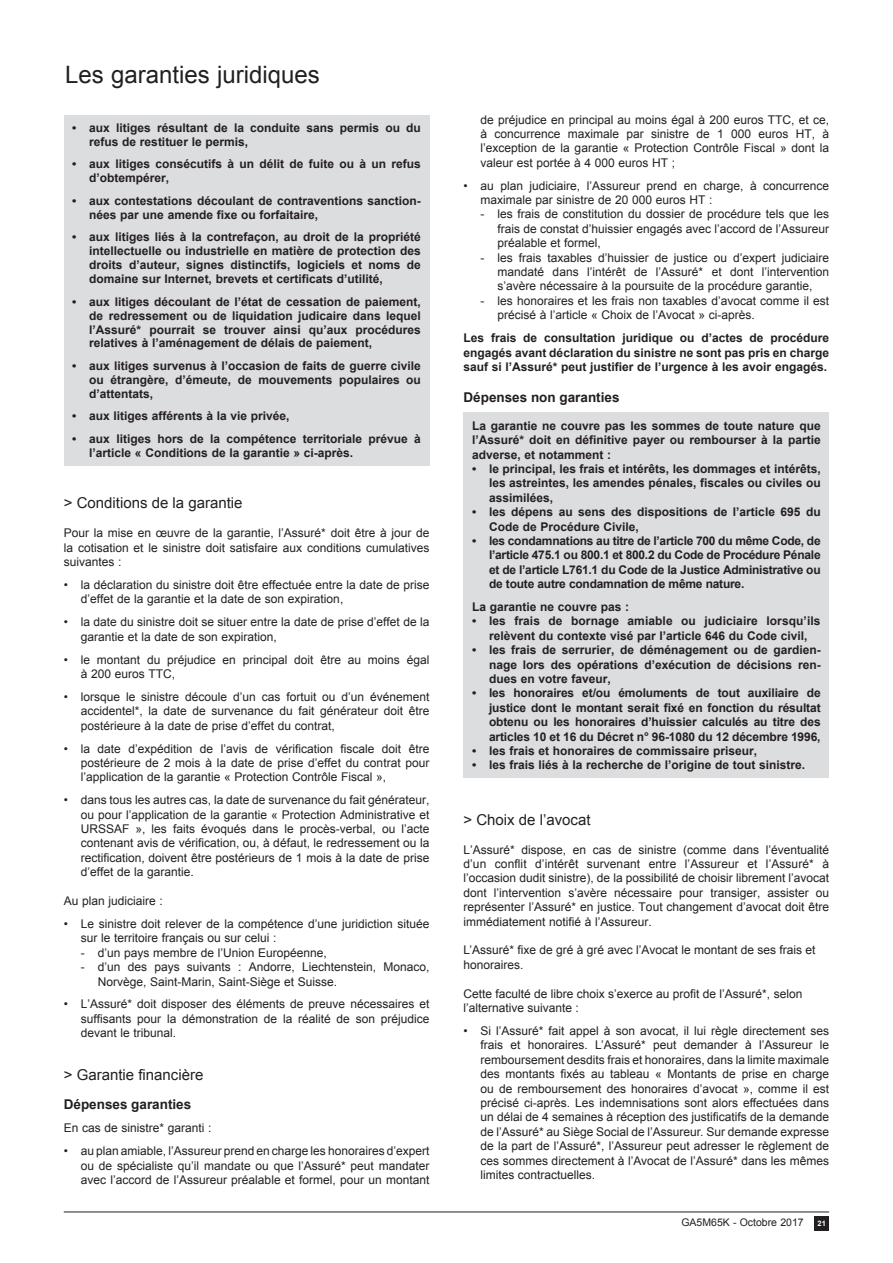
<style>
.page{position:relative;width:893px;height:1263px;background:#fff}
.page>*{position:absolute;margin:0;border:0;box-sizing:border-box;transform-origin:0 0}
.AF_Titre_général{font:24px "Arial";color:#231f20}
.AF___sous_titre_text{font:15px "Arial";color:#231f20}
.AF_sous-sous-titre{font:700 13.5px "Arial";color:#231f20}
.AF_texte_générale__2{font:700 12px/14.4px "Arial";color:#231f20;text-align:justify}
.AF_texte_générale{font:12px/14.4px "Arial";color:#231f20;text-align:justify}
.AF_texte_générale__2-2{font:12px/14.4px "Arial";color:#231f20;text-align:justify}
.t1{font:10.5px "Arial";color:#231f20}
.t2{font:700 7.5px "Arial";color:#fff}
</style>
<div class="page">
<hr style="left:64px;top:1211px;width:765px;height:1px;background:#231f20">
<div style="left:814px;top:1216px;width:15px;height:15px;background:#231f20"></div>
<div style="left:64px;top:115px;width:365px;height:350px;background:#dcdddf"></div>
<div style="left:463px;top:412px;width:366px;height:366px;background:#dcdddf"></div>
<p class="AF_Titre_général" style="left:65px;top:58px;width:256px">Les garanties juridiques</p>
<p class="AF_texte_générale__2" style="left:89px;top:121px;width:333px;line-height:14px;text-indent:-17px">• aux litiges résultant de la conduite sans permis ou du refus de restituer le permis,</p>
<p class="AF_texte_générale__2" style="left:89px;top:158px;width:333px;line-height:14px;text-indent:-17px">• aux litiges consécutifs à un délit de fuite ou à un refus d’obtempérer,</p>
<p class="AF_texte_générale__2" style="left:89px;top:194px;width:333px;line-height:14px;text-indent:-17px">• aux contestations découlant de contraventions sanction&shy;nées par une amende fixe ou forfaitaire,</p>
<p class="AF_texte_générale__2" style="left:89px;top:230px;width:333px;line-height:14px;text-indent:-17px">• aux litiges liés à la contrefaçon, au droit de la propriété intellectuelle ou industrielle en matière de protection des droits d’auteur, signes distinctifs, logiciels et noms de domaine sur Internet, brevets et certificats d’utilité,</p>
<p class="AF_texte_générale__2" style="left:89px;top:295px;width:333px;line-height:14px;text-indent:-17px">• aux litiges découlant de l’état de cessation de paiement, de redressement ou de liquidation judicaire dans lequel l’Assuré* pourrait se trouver ainsi qu’aux procédures relatives à l’aménagement de délais de paiement,</p>
<p class="AF_texte_générale__2" style="left:89px;top:359px;width:333px;line-height:14px;text-indent:-17px">• aux litiges survenus à l’occasion de faits de guerre civile ou étrangère, d’émeute, de mouvements populaires ou d’attentats,</p>
<p class="AF_texte_générale__2" style="left:72px;top:409px;width:219px">• aux litiges afférents à la vie privée,</p>
<p class="AF_texte_générale__2" style="left:89px;top:432px;width:333px;line-height:14px;text-indent:-17px">• aux litiges hors de la compétence territoriale prévue à l’article « Conditions de la garantie » ci-après.</p>
<p class="AF___sous_titre_text" style="left:64px;top:493px;width:180px">&gt; Conditions de la garantie</p>
<p class="AF_texte_générale" style="left:64px;top:526px;width:367px">Pour la mise en œuvre de la garantie, l’Assuré* doit être à jour de la cotisation et le sinistre doit satisfaire aux conditions cumulatives suivantes :</p>
<p class="AF_texte_générale__2-2" style="left:81px;top:578px;width:350px;text-indent:-17px">• la déclaration du sinistre doit être effectuée entre la date de prise d’effet de la garantie et la date de son expiration,</p>
<p class="AF_texte_générale__2-2" style="left:81px;top:615px;width:350px;text-indent:-17px">• la date du sinistre doit se situer entre la date de prise d’effet de la garantie et la date de son expiration,</p>
<p class="AF_texte_générale__2-2" style="left:81px;top:652px;width:350px;text-indent:-17px">• le montant du préjudice en principal doit être au moins égal à 200 euros TTC,</p>
<p class="AF_texte_générale__2-2" style="left:81px;top:689px;width:350px;text-indent:-17px">• lorsque le sinistre découle d’un cas fortuit ou d’un événement accidentel*, la date de survenance du fait générateur doit être postérieure à la date de prise d’effet du contrat,</p>
<p class="AF_texte_générale__2-2" style="left:81px;top:741px;width:350px;text-indent:-17px">• la date d’expédition de l’avis de vérification fiscale doit être postérieure de 2 mois à la date de prise d’effet du contrat pour l’application de la garantie « Protection Contrôle Fiscal »,</p>
<p class="AF_texte_générale__2-2" style="left:81px;top:793px;width:350px;text-indent:-17px">• dans tous les autres cas, la date de survenance du fait générateur, ou pour l’application de la garantie « Protection Administrative et URSSAF », les faits évoqués dans le procès-verbal, ou l’acte contenant avis de vérification, ou, à défaut, le redressement ou la rectification, doivent être postérieurs de 1 mois à la date de prise d’effet de la garantie.</p>
<p class="AF_texte_générale" style="left:64px;top:894px;width:101px">Au plan judiciaire :</p>
<p class="AF_texte_générale__2-2" style="left:81px;top:917px;width:350px;text-indent:-17px">• Le sinistre doit relever de la compétence d’une juridiction située sur le territoire français ou sur celui :</p>
<p class="AF_texte_générale" style="left:81px;top:945px;width:248px">- d’un pays membre de l’Union Européenne,</p>
<p class="AF_texte_générale" style="left:98px;top:960px;width:333px;text-indent:-17px">- d’un des pays suivants : Andorre, Liechtenstein, Monaco,<br>Norvège, Saint-Marin, Saint-Siège et Suisse.</p>
<p class="AF_texte_générale__2-2" style="left:81px;top:997px;width:350px;text-indent:-17px">• L’Assuré* doit disposer des éléments de preuve nécessaires et suffisants pour la démonstration de la réalité de son préjudice devant le tribunal.</p>
<p class="AF___sous_titre_text" style="left:64px;top:1065px;width:141px">&gt; Garantie financière</p>
<p class="AF_sous-sous-titre" style="left:64px;top:1095px;width:129px">Dépenses garanties</p>
<p class="AF_texte_générale" style="left:64px;top:1121px;width:149px">En cas de sinistre* garanti :</p>
<p class="AF_texte_générale__2-2" style="left:81px;top:1144px;width:350px;text-indent:-17px">• au plan amiable, l’Assureur prend en charge les honoraires d’expert ou de spécialiste qu’il mandate ou que l’Assuré* peut mandater avec l’accord de l’Assureur préalable et formel, pour un montant</p>
<p class="AF_texte_générale__2-2" style="left:480px;top:112px;width:350px">de préjudice en principal au moins égal à 200 euros TTC, et ce, à concurrence maximale par sinistre de 1 000 euros HT, à l’exception de la garantie « Protection Contrôle Fiscal » dont la valeur est portée à 4 000 euros HT ;</p>
<p class="AF_texte_générale__2-2" style="left:480px;top:178px;width:350px;text-indent:-17px">• au plan judiciaire, l’Assureur prend en charge, à concurrence maximale par sinistre de 20 000 euros HT :</p>
<p class="AF_texte_générale" style="left:497px;top:207px;width:333px;text-indent:-17px">- les frais de constitution du dossier de procédure tels que les frais de constat d’huissier engagés avec l’accord de l’Assureur préalable et formel,</p>
<p class="AF_texte_générale" style="left:497px;top:250px;width:333px;text-indent:-17px">- les frais taxables d’huissier de justice ou d’expert judiciaire mandaté dans l’intérêt de l’Assuré* et dont l’intervention s’avère nécessaire à la poursuite de la procédure garantie,</p>
<p class="AF_texte_générale" style="left:497px;top:294px;width:333px;text-indent:-17px">- les honoraires et les frais non taxables d’avocat comme il est précisé à l’article « Choix de l’Avocat » ci-après.</p>
<p class="AF_texte_générale__2" style="left:463px;top:331px;width:367px">Les frais de consultation juridique ou d’actes de procédure engagés avant déclaration du sinistre ne sont pas pris en charge sauf si l’Assuré* peut justifier de l’urgence à les avoir engagés.</p>
<p class="AF_sous-sous-titre" style="left:463px;top:388px;width:158px">Dépenses non garanties</p>
<p class="AF_texte_générale__2" style="left:472px;top:419px;width:350px">La garantie ne couvre pas les sommes de toute nature que l’Assuré* doit en définitive payer ou rembourser à la partie adverse, et notamment :</p>
<p class="AF_texte_générale__2" style="left:489px;top:462px;width:333px;text-indent:-17px">• le principal, les frais et intérêts, les dommages et intérêts, les astreintes, les amendes pénales, fiscales ou civiles ou assimilées,</p>
<p class="AF_texte_générale__2" style="left:489px;top:505px;width:333px;text-indent:-17px">• les dépens au sens des dispositions de l’article 695 du<br>Code de Procédure Civile,</p>
<p class="AF_texte_générale__2" style="left:489px;top:534px;width:333px;text-indent:-17px">• les condamnations au titre de l’article 700 du même Code, de l’article 475.1 ou 800.1 et 800.2 du Code de Procédure Pénale et de l’article L761.1 du Code de la Justice Administrative ou de toute autre condamnation de même nature.</p>
<p class="AF_texte_générale__2" style="left:472px;top:600px;width:159px">La garantie ne couvre pas :</p>
<p class="AF_texte_générale__2" style="left:472px;top:614px;width:350px;text-align:center">• les frais de bornage amiable ou judiciaire lorsqu’ils relèvent du contexte visé par l’article 646 du Code civil,</p>
<p class="AF_texte_générale__2" style="left:489px;top:643px;width:333px;text-indent:-17px">• les frais de serrurier, de déménagement ou de gardien&shy;nage lors des opérations d’exécution de décisions ren&shy;dues en votre faveur,</p>
<p class="AF_texte_générale__2" style="left:489px;top:686px;width:333px;text-indent:-17px">• les honoraires et/ou émoluments de tout auxiliaire de justice dont le montant serait fixé en fonction du résultat obtenu ou les honoraires d’huissier calculés au titre des articles 10 et 16 du Décret n° 96-1080 du 12 décembre 1996,</p>
<p class="AF_texte_générale__2" style="left:472px;top:744px;width:287px">• les frais et honoraires de commissaire priseur,</p>
<p class="AF_texte_générale__2" style="left:472px;top:758px;width:335px">• les frais liés à la recherche de l’origine de tout sinistre.</p>
<p class="AF___sous_titre_text" style="left:463px;top:810px;width:129px">&gt; Choix de l’avocat</p>
<p class="AF_texte_générale" style="left:463px;top:842px;width:367px">L’Assuré* dispose, en cas de sinistre (comme dans l’éventualité d’un conflit d’intérêt survenant entre l’Assureur et l’Assuré* à l’occasion dudit sinistre), de la possibilité de choisir librement l’avocat dont l’intervention s’avère nécessaire pour transiger, assister ou représenter l’Assuré* en justice. Tout changement d’avocat doit être immédiatement notifié à l’Assureur.</p>
<p class="AF_texte_générale" style="left:463px;top:943px;width:353px">L’Assuré* fixe de gré à gré avec l’Avocat le montant de ses frais et honoraires.</p>
<p class="AF_texte_générale" style="left:463px;top:986px;width:340px">Cette faculté de libre choix s’exerce au profit de l’Assuré*, selon l’alternative suivante :</p>
<p class="AF_texte_générale" style="left:480px;top:1024px;width:350px;text-indent:-17px">• Si l’Assuré* fait appel à son avocat, il lui règle directement ses frais et honoraires. L’Assuré* peut demander à l’Assureur le remboursement desdits frais et honoraires, dans la limite maximale des montants fixés au tableau « Montants de prise en charge ou de remboursement des honoraires d’avocat », comme il est précisé ci-après. Les indemnisations sont alors effectuées dans un délai de 4 semaines à réception des justificatifs de la demande de l’Assuré* au Siège Social de l’Assureur. Sur demande expresse de la part de l’Assuré*, l’Assureur peut adresser le règlement de ces sommes directement à l’Avocat de l’Assuré* dans les mêmes limites contractuelles.</p>
<p class="t1" style="left:681px;top:1215px;width:124px">GA5M65K - Octobre 2017</p>
<p class="t2" style="left:818px;top:1219px;width:10px">21</p>
</div>
